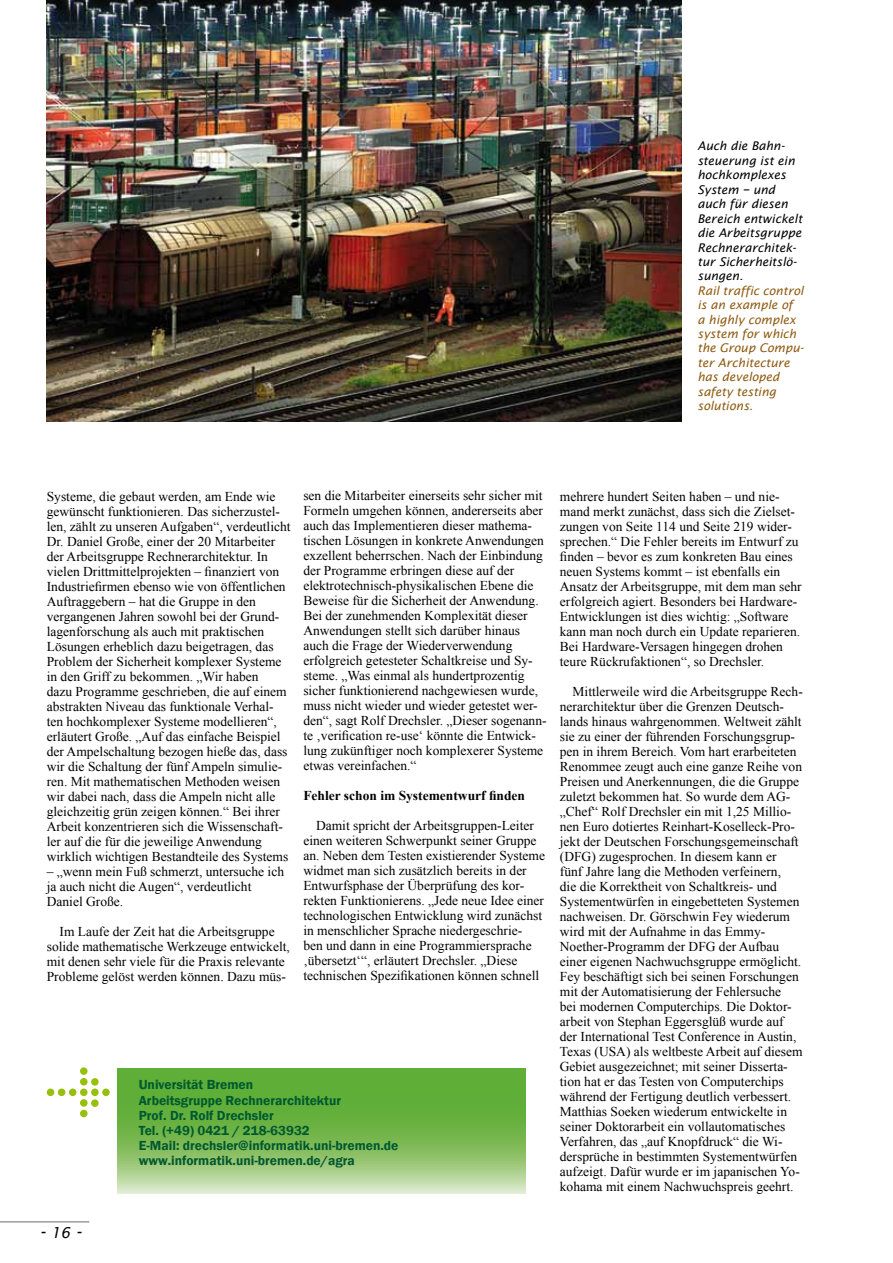
<style>
.page{position:relative;width:893px;height:1263px;background:#fff}
.page>*{position:absolute;margin:0;border:0;box-sizing:border-box;transform-origin:0 0}
.t1{font:italic 18px "Lucida Sans";color:#000}
.t2{font:13.5px/15px "Times New Roman";color:#000}
.t3{font:600 13.5px/15.3px "Franklin Gothic";color:#00592f}
.t4{font:700 13.5px "Times New Roman";color:#000}
.t5{font:italic 12px/14.4px "Lucida Sans";color:#000}
.t6{font:italic 12px/14.4px "Lucida Sans";color:#8f5b11}
.s1{font-size:13.5px}
.s2{font-size:15px}
</style>
<div class="page">
<hr style="left:0;top:1221px;width:89px;height:1px;background:#9c9e9f">
<svg style="left:118px;top:1068px;width:407px;height:125px;background:#7fbc5b"></svg>
<div style="left:91px;top:1088px;width:8px;height:8px;background:#97bf0d;border-radius:50%"></div>
<div style="left:69px;top:1088px;width:7px;height:8px;background:#97bf0d;border-radius:50%"></div>
<div style="left:58px;top:1088px;width:7px;height:8px;background:#97bf0d;border-radius:50%"></div>
<div style="left:47px;top:1088px;width:7px;height:8px;background:#97bf0d;border-radius:50%"></div>
<div style="left:102px;top:1088px;width:8px;height:8px;background:#97bf0d;border-radius:50%"></div>
<div style="left:91px;top:1099px;width:8px;height:8px;background:#97bf0d;border-radius:50%"></div>
<div style="left:91px;top:1078px;width:8px;height:8px;background:#97bf0d;border-radius:50%"></div>
<div style="left:80px;top:1088px;width:8px;height:8px;background:#97bf0d;border-radius:50%"></div>
<div style="left:80px;top:1110px;width:8px;height:7px;background:#97bf0d;border-radius:50%"></div>
<div style="left:80px;top:1099px;width:8px;height:8px;background:#97bf0d;border-radius:50%"></div>
<div style="left:80px;top:1067px;width:8px;height:8px;background:#97bf0d;border-radius:50%"></div>
<div style="left:80px;top:1078px;width:8px;height:7px;background:#97bf0d;border-radius:50%"></div>
<img style="left:47px;top:0;width:635px;height:421px">
<p class="t5" style="left:697px;top:139px;width:106px">Auch die Bahn&shy;steuerung ist ein hochkomplexes<br>System <span class="s1">–</span> und auch für diesen<br>Bereich entwickelt die Arbeitsgruppe<br>Rechnerarchitek&shy;tur Sicherheitslö&shy;sungen.</p>
<p class="t6" style="left:697px;top:283px;width:108px">Rail traffic control is an example of<br>a highly complex system for which the Group Compu&shy;ter Architecture has developed safety testing solutions.</p>
<p class="t2" style="left:47px;top:488px;width:245px">Systeme, die gebaut werden, am Ende wie gewünscht funktionieren. Das sicherzustel&shy;len, zählt zu unseren Aufgaben“, verdeutlicht Dr. Daniel Große, einer der 20 Mitarbeiter der Arbeitsgruppe Rechnerarchitektur. In vielen Drittmittelprojekten – finanziert von Industriefirmen ebenso wie von öffentlichen Auftraggebern – hat die Gruppe in den vergangenen Jahren sowohl bei der Grund&shy;lagenforschung als auch mit praktischen Lösungen erheblich dazu beigetragen, das Problem der Sicherheit komplexer Systeme in den Griff zu bekommen. „Wir haben<br>dazu Programme geschrieben, die auf einem abstrakten Niveau das funktionale Verhal&shy;ten hochkomplexer Systeme modellieren“, erläutert Große. „Auf das einfache Beispiel der Ampelschaltung bezogen hieße das, dass wir die Schaltung der fünf Ampeln simulie&shy;ren. Mit mathematischen Methoden weisen wir dabei nach, dass die Ampeln nicht alle gleichzeitig grün zeigen können.“ Bei ihrer Arbeit konzentrieren sich die Wissenschaft&shy;ler auf die für die jeweilige Anwendung wirklich wichtigen Bestandteile des Systems</p>
<p class="t2" style="left:47px;top:863px;width:239px">– „wenn mein Fuß schmerzt, untersuche ich ja auch nicht die Augen“, verdeutlicht<br>Daniel Große.</p>
<p class="t2" style="left:47px;top:923px;width:245px;text-align:center">Im Laufe der Zeit hat die Arbeitsgruppe solide mathematische Werkzeuge entwickelt, mit denen sehr viele für die Praxis relevante Probleme gelöst werden können. Dazu müs-</p>
<p class="t2" style="left:303px;top:488px;width:245px">sen die Mitarbeiter einerseits sehr sicher mit Formeln umgehen können, andererseits aber auch das Implementieren dieser mathema&shy;tischen Lösungen in konkrete Anwendungen exzellent beherrschen. Nach der Einbindung der Programme erbringen diese auf der elektrotechnisch-physikalischen Ebene die Beweise für die Sicherheit der Anwendung.<br>Bei der zunehmenden Komplexität dieser Anwendungen stellt sich darüber hinaus auch die Frage der Wiederverwendung erfolgreich getesteter Schaltkreise und Sy&shy;steme. „Was einmal als hundertprozentig sicher funktionierend nachgewiesen wurde, muss nicht wieder und wieder getestet wer&shy;den“, sagt Rolf Drechsler. „Dieser sogenann&shy;te ‚verification re-use‘ könnte die Entwick&shy;lung zukünftiger noch komplexerer Systeme etwas vereinfachen.“</p>
<p class="t4" style="left:303px;top:787px;width:223px">Fehler schon im Systementwurf finden</p>
<p class="t2" style="left:303px;top:818px;width:243px;text-indent:13px">Damit spricht der Arbeitsgruppen-Leiter einen weiteren Schwerpunkt seiner Gruppe an. Neben dem Testen existierender Systeme widmet man sich zusätzlich bereits in der Entwurfsphase der Überprüfung des kor&shy;rekten Funktionierens. „Jede neue Idee einer technologischen Entwicklung wird zunächst in menschlicher Sprache niedergeschrie&shy;ben und dann in eine Programmiersprache ‚übersetzt‘“, erläutert Drechsler. „Diese technischen Spezifikationen können schnell</p>
<p class="t3" style="left:139px;top:1077px;width:261px">Universität Bremen<br>Arbeitsgruppe Rechnerarchitektur<br>Prof. Dr. Rolf Drechsler<br>Tel. (+49) 0421 / 218-63932<br>E-Mail: drechsler@informatik.uni-bremen.de www.informatik.uni-bremen.de/agra</p>
<p class="t2" style="left:560px;top:488px;width:243px">mehrere hundert Seiten haben – und nie&shy;mand merkt zunächst, dass sich die Zielset&shy;zungen von Seite 114 und Seite 219 wider&shy;sprechen.“ Die Fehler bereits im Entwurf zu finden – bevor es zum konkreten Bau eines neuen Systems kommt – ist ebenfalls ein Ansatz der Arbeitsgruppe, mit dem man sehr erfolgreich agiert. Besonders bei Hardware-Entwicklungen ist dies wichtig: „Software kann man noch durch ein Update reparieren.<br>Bei Hardware-Versagen hingegen drohen teure Rückrufaktionen“, so Drechsler.</p>
<p class="t2" style="left:560px;top:683px;width:244px;text-indent:13px">Mittlerweile wird die Arbeitsgruppe Rech&shy;nerarchitektur über die Grenzen Deutsch&shy;lands hinaus wahrgenommen. Weltweit zählt sie zu einer der führenden Forschungsgrup&shy;pen in ihrem Bereich. Vom hart erarbeiteten Renommee zeugt auch eine ganze Reihe von Preisen und Anerkennungen, die die Gruppe zuletzt bekommen hat. So wurde dem AG-„Chef“ Rolf Drechsler ein mit 1,25 Millio&shy;nen Euro dotiertes Reinhart-Koselleck-Pro&shy;jekt der Deutschen Forschungsgemeinschaft (DFG) zugesprochen. In diesem kann er<br>fünf Jahre lang die Methoden verfeinern,<br>die die Korrektheit von Schaltkreis- und Systementwürfen in eingebetteten Systemen nachweisen. Dr. Görschwin Fey wiederum wird mit der Aufnahme in das Emmy-Noether-Programm der DFG der Aufbau einer eigenen Nachwuchsgruppe ermöglicht.<br>Fey beschäftigt sich bei seinen Forschungen mit der Automatisierung der Fehlersuche<br>bei modernen Computerchips. Die Doktor&shy;arbeit von Stephan Eggersglüß wurde auf der International Test Conference in Austin, Texas (USA) als weltbeste Arbeit auf diesem Gebiet ausgezeichnet; mit seiner Disserta&shy;tion hat er das Testen von Computerchips während der Fertigung deutlich verbessert.<br>Matthias Soeken wiederum entwickelte in seiner Doktorarbeit ein vollautomatisches Verfahren, das „auf Knopfdruck“ die Wi&shy;dersprüche in bestimmten Systementwürfen aufzeigt. Dafür wurde er im japanischen Yo&shy;kohama mit einem Nachwuchspreis geehrt.</p>
<h1 class="t1" style="left:40px;top:1221px;width:43px">- <span class="s2">16</span> -</h1>
</div>
